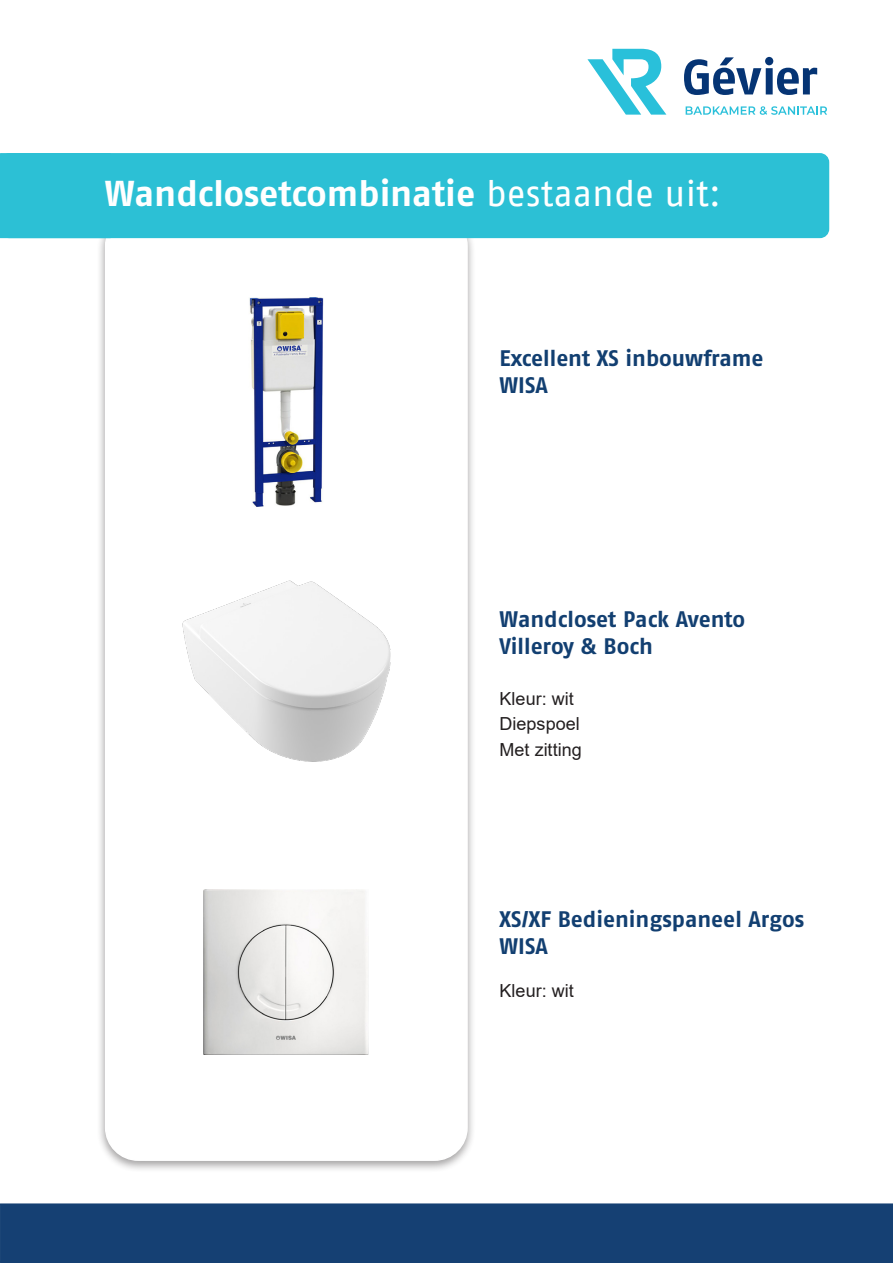
<style>
.page{position:relative;width:893px;height:1263px;background:#fff}
.page>*{position:absolute;margin:0;border:0;box-sizing:border-box;transform-origin:0 0}
.t1{font:36px "Fago No Bold TF";color:#fff}
.t2{font:22.5px/27px "Fago No Bold TF";color:#123f71}
.t3{font:18px "Arial";color:#231f20}
.s1{font-family:"Fago No"}
</style>
<div class="page">
<div style="left:97px;top:209px;width:379px;height:964px;background:#231f20;opacity:.41"></div>
<div style="left:106px;top:213px;width:361px;height:947px;background:#fff;border-radius:33px"></div>
<div style="left:1px;top:154px;width:827px;height:83px;background:#2cc0d5;border-radius:9px"></div>
<div style="left:0;top:153px;width:829px;height:85px;border:2px solid #2cc0d5;border-radius:9px"></div>
<svg style="left:587px;top:49px;width:79px;height:66px"></svg>
<svg style="left:684px;top:57px;width:133px;height:38px"></svg>
<svg style="left:686px;top:106px;width:141px;height:9px"></svg>
<div style="left:1px;top:1204px;width:891px;height:58px;background:#154073"></div>
<div style="left:0;top:1203px;width:893px;height:60px;border:2px solid #154073"></div>
<div style="left:1px;top:154px;width:109px;height:83px;background:#2cc0d5"></div>
<div style="left:0;top:153px;width:111px;height:85px;border:2px solid #2cc0d5"></div>
<img style="left:249px;top:298px;width:75px;height:208px">
<img style="left:182px;top:581px;width:209px;height:180px">
<img style="left:204px;top:889px;width:165px;height:165px">
<p class="t1" style="left:105px;top:172px;width:618px">Wandclosetcombinatie <span class="s1">bestaande uit:</span></p>
<p class="t2" style="left:500px;top:344px;width:265px">Excellent XS inbouwframe<br>WISA</p>
<p class="t2" style="left:500px;top:605px;width:247px">Wandcloset Pack Avento</p>
<p class="t2" style="left:500px;top:632px;width:155px">Villeroy &amp; Boch</p>
<p class="t3" style="left:500px;top:686px;width:76px">Kleur: wit</p>
<p class="t3" style="left:500px;top:711px;width:82px">Diepspoel</p>
<p class="t3" style="left:500px;top:737px;width:84px">Met zitting</p>
<p class="t2" style="left:500px;top:905px;width:306px">XS/XF Bedieningspaneel Argos<br>WISA</p>
<p class="t3" style="left:500px;top:978px;width:76px">Kleur: wit</p>
</div>
